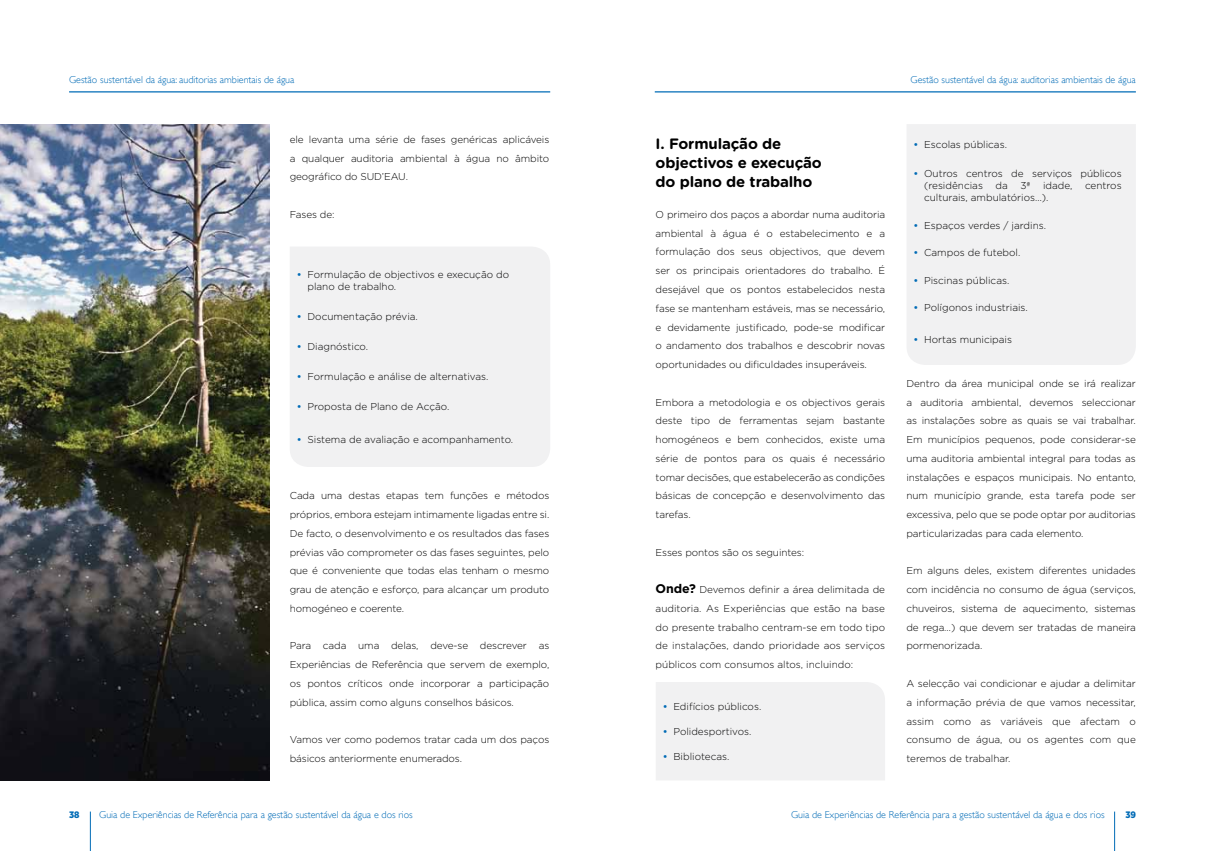
<style>
.page{position:relative;width:1205px;height:851px;background:#fff}
.page>*{position:absolute;margin:0;border:0;box-sizing:border-box;transform-origin:0 0}
.t1{font:700 15px/18.8px "Gotham Rounded";letter-spacing:-.01em;color:#000}
.t2{font:300 10px/18.8px "Gotham";letter-spacing:-.01em;color:#000;text-align:justify}
.t3{font:300 10px "Gill Sans";color:#006bb6}
.t4{font:900 9.38px "Gotham Narrow";color:#006bb6}
.s1{font-family:"Gotham Rounded";font-weight:500;color:#006bb6}
.s2{font-weight:700;font-size:12.5px}
</style>
<div class="page">
<hr style="left:90px;top:811px;width:1px;height:39px;background:#006bb6">
<hr style="left:1114px;top:811px;width:1px;height:39px;background:#006bb6">
<hr style="left:655px;top:91px;width:481px;height:1px;background:#006bb6">
<div style="left:656px;top:682px;width:229px;height:98px;background:#f1f1f2"></div>
<div style="left:907px;top:124px;width:229px;height:241px;background:#f1f1f2"></div>
<hr style="left:69px;top:91px;width:481px;height:1px;background:#006bb6">
<div style="left:290px;top:247px;width:260px;height:220px;background:#f1f1f2"></div>
<img style="left:0;top:124px;width:269px;height:656px">
<p class="t3" style="left:69px;top:74px;width:227px">Gestão sustentável da água: auditorias ambientais de água</p>
<p class="t2" style="left:290px;top:130px;width:261px">ele levanta uma série de fases genéricas aplicáveis a qualquer auditoria ambiental à água no âmbito geográfico do SUD’EAU.</p>
<p class="t2" style="left:290px;top:205px;width:46px">Fases de:</p>
<p class="t2" style="left:307px;top:268px;width:203px;line-height:12px;text-indent:-11px"><span class="s1">•</span> Formulação de objectivos e execução do plano de trabalho.</p>
<p class="t2" style="left:297px;top:307px;width:123px"><span class="s1">•</span> Documentação prévia.</p>
<p class="t2" style="left:297px;top:337px;width:73px"><span class="s1">•</span> Diagnóstico.</p>
<p class="t2" style="left:297px;top:367px;width:193px"><span class="s1">•</span> Formulação e análise de alternativas.</p>
<p class="t2" style="left:297px;top:397px;width:154px"><span class="s1">•</span> Proposta de Plano de Acção.</p>
<p class="t2" style="left:297px;top:429px;width:218px"><span class="s1">•</span> Sistema de avaliação e acompanhamento.</p>
<p class="t2" style="left:290px;top:486px;width:261px">Cada uma destas etapas tem funções e métodos próprios, embora estejam intimamente ligadas entre si.<br>De facto, o desenvolvimento e os resultados das fases prévias vão comprometer os das fases seguintes, pelo que é conveniente que todas elas tenham o mesmo grau de atenção e esforço, para alcançar um produto homogéneo e coerente.</p>
<p class="t2" style="left:290px;top:636px;width:261px">Para cada uma delas, deve-se descrever as Experiências de Referência que servem de exemplo, os pontos críticos onde incorporar a participação pública, assim como alguns conselhos básicos.</p>
<p class="t2" style="left:290px;top:730px;width:261px">Vamos ver como podemos tratar cada um dos paços básicos anteriormente enumerados.</p>
<h1 class="t1" style="left:656px;top:134px;width:168px">I. Formulação de objectivos e execução do plano de trabalho</h1>
<p class="t2" style="left:656px;top:205px;width:231px">O primeiro dos paços a abordar numa auditoria ambiental à água é o estabelecimento e a formulação dos seus objectivos, que devem ser os principais orientadores do trabalho. É desejável que os pontos estabelecidos nesta fase se mantenham estáveis, mas se necessário, e devidamente justificado, pode-se modificar o andamento dos trabalhos e descobrir novas oportunidades ou dificuldades insuperáveis.</p>
<p class="t2" style="left:656px;top:392px;width:231px">Embora a metodologia e os objectivos gerais deste tipo de ferramentas sejam bastante homogéneos e bem conhecidos, existe uma série de pontos para os quais é necessário tomar decisões, que estabelecerão as condições básicas de concepção e desenvolvimento das tarefas.</p>
<p class="t2" style="left:656px;top:542px;width:150px">Esses pontos são os seguintes:</p>
<p class="t2" style="left:656px;top:580px;width:231px"><span class="s2">Onde?</span> Devemos definir a área delimitada de auditoria. As Experiências que estão na base do presente trabalho centram-se em todo tipo de instalações, dando prioridade aos serviços públicos com consumos altos, incluindo:</p>
<p class="t2" style="left:663px;top:696px;width:100px"><span class="s1">•</span> Edifícios públicos.</p>
<p class="t2" style="left:663px;top:721px;width:90px"><span class="s1">•</span> Polidesportivos.</p>
<p class="t2" style="left:663px;top:746px;width:68px"><span class="s1">•</span> Bibliotecas.</p>
<p class="t3" style="left:910px;top:74px;width:227px">Gestão sustentável da água: auditorias ambientais de água</p>
<p class="t2" style="left:913px;top:135px;width:95px"><span class="s1">•</span> Escolas públicas.</p>
<p class="t2" style="left:924px;top:167px;width:199px;line-height:12px;text-indent:-11px"><span class="s1">•</span> Outros centros de serviços públicos (residências</p>
<p class="t2" style="left:995px;top:176px;width:14px">da</p>
<p class="t2" style="left:1020px;top:176px;width:11px">3ª</p>
<p class="t2" style="left:1043px;top:176px;width:31px">idade,</p>
<p class="t2" style="left:1085px;top:176px;width:38px">centros</p>
<p class="t2" style="left:924px;top:188px;width:126px">culturais, ambulatórios…).</p>
<p class="t2" style="left:913px;top:215px;width:134px"><span class="s1">•</span> Espaços verdes / jardins.</p>
<p class="t2" style="left:913px;top:243px;width:108px"><span class="s1">•</span> Campos de futebol.</p>
<p class="t2" style="left:913px;top:270px;width:97px"><span class="s1">•</span> Piscinas públicas.</p>
<p class="t2" style="left:913px;top:298px;width:116px"><span class="s1">•</span> Polígonos industriais.</p>
<p class="t2" style="left:913px;top:329px;width:100px"><span class="s1">•</span> Hortas municipais</p>
<p class="t2" style="left:906px;top:373px;width:231px">Dentro da área municipal onde se irá realizar a auditoria ambiental, devemos seleccionar as instalações sobre as quais se vai trabalhar.<br>Em municípios pequenos, pode considerar-se uma auditoria ambiental integral para todas as instalações e espaços municipais. No entanto, num município grande, esta tarefa pode ser excessiva, pelo que se pode optar por auditorias particularizadas para cada elemento.</p>
<p class="t2" style="left:906px;top:561px;width:231px">Em alguns deles, existem diferentes unidades com incidência no consumo de água (serviços, chuveiros, sistema de aquecimento, sistemas de rega…) que devem ser tratadas de maneira pormenorizada.</p>
<p class="t2" style="left:906px;top:673px;width:231px">A selecção vai condicionar e ajudar a delimitar a informação prévia de que vamos necessitar, assim como as variáveis que afectam o consumo de água, ou os agentes com que teremos de trabalhar.</p>
<p class="t4" style="left:69px;top:808px;width:12px">38</p>
<p class="t3" style="left:99px;top:809px;width:315px">Guia de Experiências de Referência para a gestão sustentável da água e dos rios</p>
<p class="t3" style="left:791px;top:809px;width:315px">Guia de Experiências de Referência para a gestão sustentável da água e dos rios</p>
<p class="t4" style="left:1125px;top:808px;width:12px">39</p>
</div>
